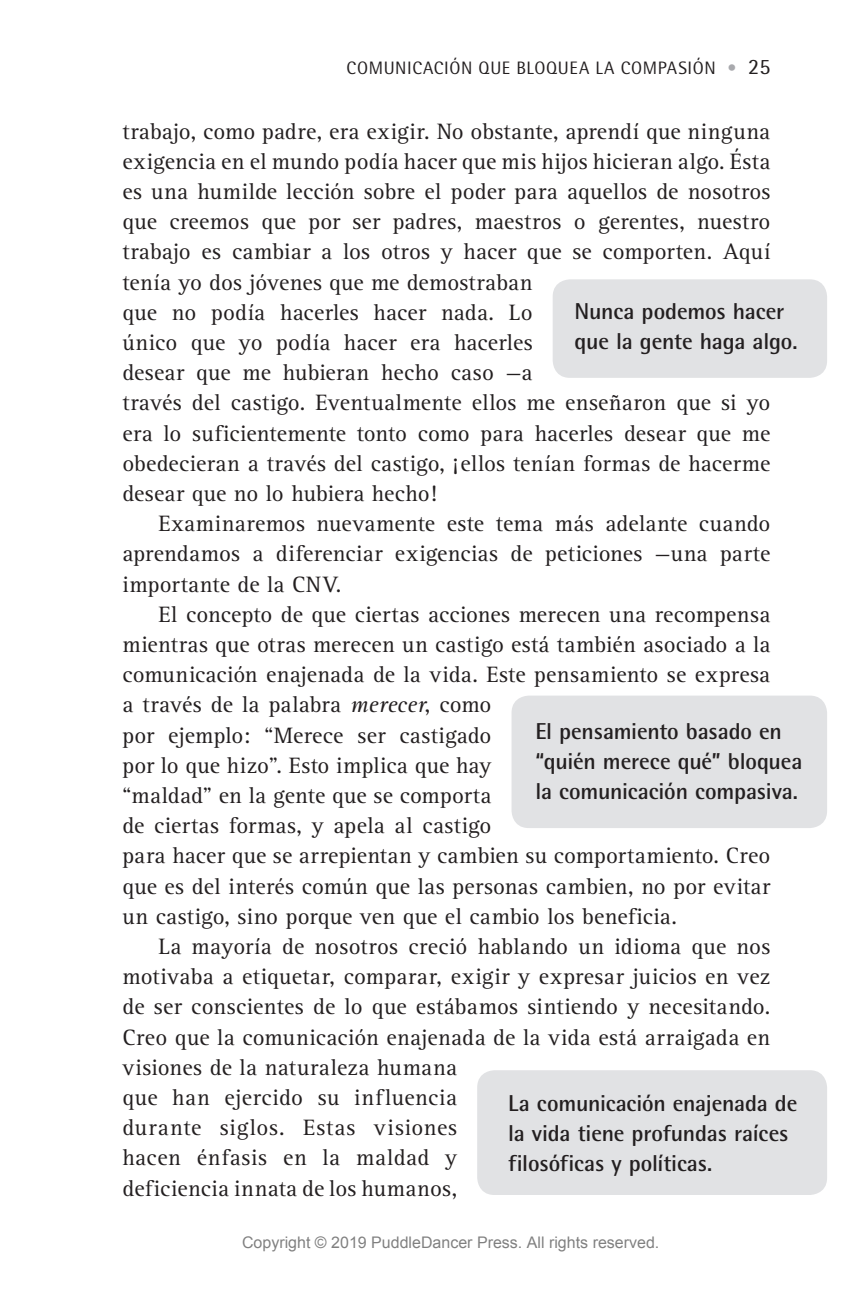
<style>
.page{position:relative;width:864px;height:1296px;background:#fff}
.page>*{position:absolute;margin:0;border:0;box-sizing:border-box;transform-origin:0 0}
.t1{font:23px/30.2px "Rotis Serif";letter-spacing:.01em;color:#231f20}
.t2{font:700 23px/30px "Rotis Semi Sans";letter-spacing:-.01em;color:#231f20}
.t3{font:18px "Rotis Semi Sans";letter-spacing:.035em;color:#231f20}
.t4{font:16px "Arial";color:rgb(0 0 0/.5)}
.s1{color:#a8a9ad}
.s2{font-size:22px}
.s3{font-style:italic}
</style>
<div class="page">
<div style="left:477px;top:1070px;width:350px;height:125px;background:#e1e2e4;border-radius:17px"></div>
<div style="left:512px;top:696px;width:315px;height:132px;background:#e1e2e4;border-radius:17px"></div>
<div style="left:553px;top:279px;width:274px;height:99px;background:#e1e2e4;border-radius:17px"></div>
<p class="t3" style="left:346px;top:58px;width:425px">COMUNICACIÓN QUE BLOQUEA LA COMPASIÓN <span class="s1">•</span> <span class="s2">25</span></p>
<p class="t1" style="left:122px;top:117px;width:650px">trabajo, como padre, era exigir. No obstante, aprendí que ninguna exigencia en el mundo podía hacer que mis hijos hicieran algo. Ésta es una humilde lección sobre el poder para aquellos de nosotros que creemos que por ser padres, maestros o gerentes, nuestro trabajo es cambiar a los otros y hacer que se comporten. Aquí tenía yo dos jóvenes que me demostraban<br>que no podía hacerles hacer nada. Lo<br>único que yo podía hacer era hacerles<br>desear que me hubieran hecho caso —a<br>través del castigo. Eventualmente ellos me enseñaron que si yo era lo suficientemente tonto como para hacerles desear que me obedecieran a través del castigo, ¡ellos tenían formas de hacerme desear que no lo hubiera hecho!</p>
<p class="t1" style="left:122px;top:509px;width:650px;text-align:justify;text-indent:36px">Examinaremos nuevamente este tema más adelante cuando aprendamos a diferenciar exigencias de peticiones —una parte importante de la CNV.</p>
<p class="t1" style="left:122px;top:600px;width:650px;text-indent:36px">El concepto de que ciertas acciones merecen una recompensa mientras que otras merecen un castigo está también asociado a la comunicación enajenada de la vida. Este pensamiento se expresa a través de la palabra <span class="s3">merecer</span>, como<br>por ejemplo: “Merece ser castigado<br>por lo que hizo”. Esto implica que hay<br>“maldad” en la gente que se comporta<br>de ciertas formas, y apela al castigo<br>para hacer que se arrepientan y cambien su comportamiento. Creo que es del interés común que las personas cambien, no por evitar un castigo, sino porque ven que el cambio los beneficia.</p>
<p class="t1" style="left:122px;top:932px;width:650px;text-indent:36px">La mayoría de nosotros creció hablando un idioma que nos motivaba a etiquetar, comparar, exigir y expresar juicios en vez de ser conscientes de lo que estábamos sintiendo y necesitando.<br>Creo que la comunicación enajenada de la vida está arraigada en visiones de la naturaleza humana<br>que han ejercido su influencia<br>durante siglos. Estas visiones<br>hacen énfasis en la maldad y<br>deficiencia innata de los humanos,</p>
<p class="t2" style="left:575px;top:296px;width:224px">Nunca podemos hacer que la gente haga algo.</p>
<p class="t2" style="left:535px;top:716px;width:269px">El pensamiento basado en “quién merece qué” bloquea la comunicación compasiva.</p>
<p class="t2" style="left:508px;top:1087px;width:291px">La comunicación enajenada de la vida tiene profundas raíces filosóficas y políticas.</p>
<p class="t4" style="left:242px;top:1232px;width:419px">Copyright © 2019 PuddleDancer Press. All rights reserved.</p>
</div>
